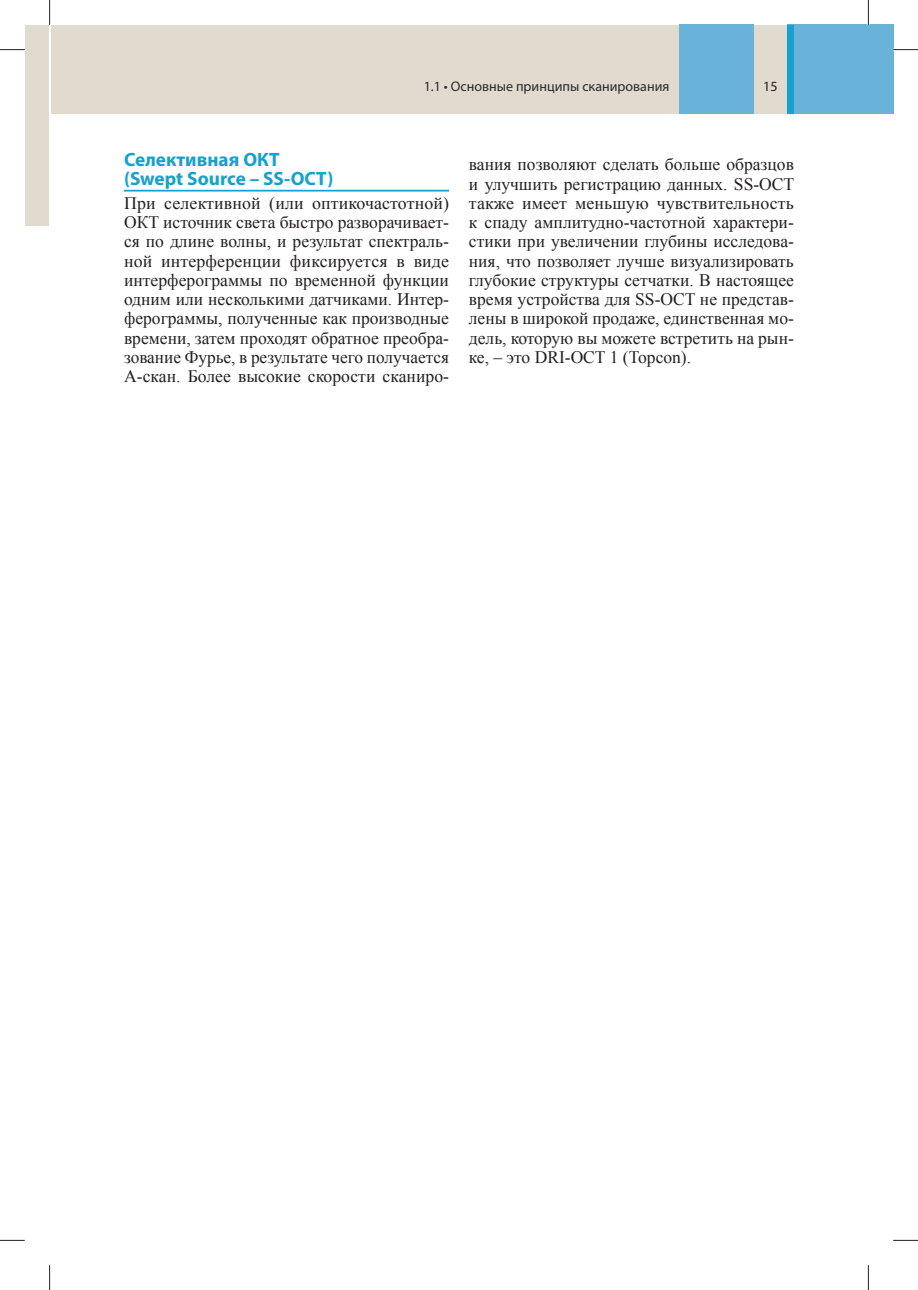
<style>
.page{position:relative;width:918px;height:1290px;background:#fff}
.page>*{position:absolute;margin:0;border:0;box-sizing:border-box;transform-origin:0 0}
.t1{font:700 19.25px/19.2px "Myriad Pro";color:#17a1cd}
.t2{font:17.5px/19.2px "Times New Roman";color:#231f20;text-align:justify}
.t3{font:14px "Myriad Pro";color:#2b292a}
.t4{font:14px "Myriad Pro";color:#231f20}
</style>
<div class="page">
<div style="left:51px;top:25px;width:841px;height:89px;background:#e1dbcf"></div>
<div style="left:787px;top:25px;width:106px;height:89px;background:#69b3d8"></div>
<div style="left:679px;top:25px;width:75px;height:89px;background:#69b3d8"></div>
<div style="left:787px;top:25px;width:7px;height:89px;background:#17a1cd"></div>
<div style="left:25px;top:25px;width:24px;height:200px;background:#e1dbcf"></div>
<hr style="left:124px;top:190px;width:325px;height:2px;background:#17a1cd">
<svg style="left:0;top:49px;width:25px;height:1px"></svg>
<svg style="left:893px;top:49px;width:25px;height:1px"></svg>
<svg style="left:0;top:1240px;width:25px;height:1px"></svg>
<svg style="left:893px;top:1240px;width:25px;height:1px"></svg>
<svg style="left:49px;top:0;width:1px;height:25px"></svg>
<svg style="left:49px;top:1265px;width:1px;height:25px"></svg>
<svg style="left:868px;top:0;width:1px;height:25px"></svg>
<svg style="left:868px;top:1265px;width:1px;height:25px"></svg>
<p class="t3" style="left:424px;top:81px;width:247px">1.1 • Основные принципы сканирования</p>
<p class="t4" style="left:763px;top:81px;width:16px">15</p>
<p class="t1" style="left:124px;top:151px;width:211px">Селективная ОКТ (Swept Source – SS-OCT)</p>
<p class="t2" style="left:124px;top:193px;width:326px">При селективной (или оптикочастотной)<br>ОКТ источник света быстро разворачивает&shy;ся по длине волны, и результат спектраль&shy;ной интерференции фиксируется в виде интерферограммы по временной функции одним или несколькими датчиками. Интер&shy;ферограммы, полученные как производные времени, затем проходят обратное преобра&shy;зование Фурье, в результате чего получается А-скан. Более высокие скорости сканиро-</p>
<p class="t2" style="left:469px;top:155px;width:327px">вания позволяют сделать больше образцов и улучшить регистрацию данных. SS-ОCT также имеет меньшую чувствительность к спаду амплитудно-частотной характери&shy;стики при увеличении глубины исследова&shy;ния, что позволяет лучше визуализировать глубокие структуры сетчатки. В настоящее время устройства для SS-OCT не представ&shy;лены в широкой продаже, единственная мо&shy;дель, которую вы можете встретить на рын&shy;ке, – это DRI-OCT 1 (Topcon).</p>
</div>
